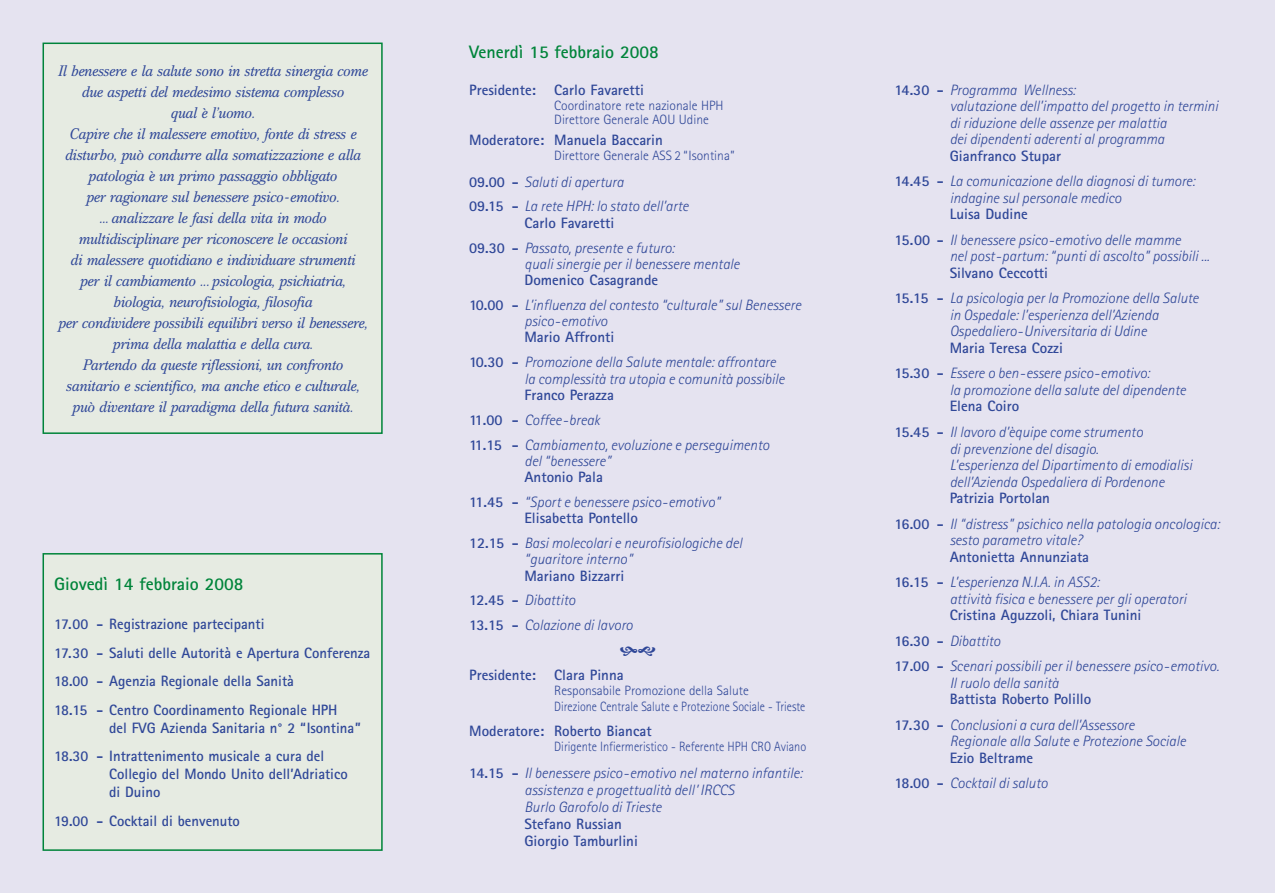
<style>
.page{position:relative;width:1275px;height:893px;background:#fff}
.page>*{position:absolute;margin:0;border:0;box-sizing:border-box;transform-origin:0 0}
.t1{font:700 18px "Rotis Sans Serif";color:#00843a}
.t2{font:italic 300 15px/25.5px "Rotis Sans Serif";color:#2f4798}
.t3{font:italic 15px/21px "Cremona";color:#2f4798;text-align:center}
.t4{font:700 15px/28.5px "Rotis Sans Serif";color:#2f4798}
.t5{font:300 13.5px/14.7px "Rotis Sans Serif";color:#2f4798}
.t6{font:300 13.5px "Rotis Sans Serif";color:#2f4798;scale:.91 1}
.s1{font-weight:700;font-style:normal}
.s2{font-weight:300;font-style:italic}
</style>
<div class="page">
<div style="left:0;top:0;width:1275px;height:892px;background:#e5e3f0"></div>
<div style="left:43px;top:554px;width:339px;height:296px;background:#e6ebe2"></div>
<div style="left:43px;top:553px;width:340px;height:297px;border:2px solid #00843a"></div>
<div style="left:43px;top:43px;width:339px;height:390px;background:#e6ebe2"></div>
<div style="left:43px;top:43px;width:340px;height:391px;border:2px solid #00843a"></div>
<p class="t3" style="left:58px;top:61px;width:311px">Il benessere e la salute sono in stretta sinergia come due aspetti del medesimo sistema complesso<br>qual è l’uomo.<br>Capire che il malessere emotivo, fonte di stress e disturbo, può condurre alla somatizzazione e alla patologia è un primo passaggio obbligato<br>per ragionare sul benessere psico-emotivo.<br>... analizzare le fasi della vita in modo multidisciplinare per riconoscere le occasioni<br>di malessere quotidiano e individuare strumenti<br>per il cambiamento ... psicologia, psichiatria, biologia, neurofisiologia, filosofia<br>per condividere possibili equilibri verso il benessere, prima della malattia e della cura.<br>Partendo da queste riflessioni, un confronto sanitario e scientifico, ma anche etico e culturale, può diventare il paradigma della futura sanità.</p>
<p class="t1" style="left:54px;top:578px;width:191px">Giovedì 14 febbraio 2008</p>
<p class="t4" style="left:54px;top:611px;width:318px">17.00 - Registrazione partecipanti<br>17.30 - Saluti delle Autorità e Apertura Conferenza 18.00 - Agenzia Regionale della Sanità<br>18.15 - Centro Coordinamento Regionale HPH</p>
<p class="t4" style="left:54px;top:715px;width:308px;text-indent:55px">del FVG Azienda Sanitaria n° 2 “Isontina”<br>18.30 - Intrattenimento musicale a cura del</p>
<p class="t4" style="left:109px;top:766px;width:240px;line-height:18px">Collegio del Mondo Unito dell’Adriatico di Duino</p>
<p class="t4" style="left:54px;top:808px;width:187px">19.00 - Cocktail di benvenuto</p>
<p class="t1" style="left:469px;top:46px;width:191px">Venerdì 15 febbraio 2008</p>
<p class="t4" style="left:469px;top:77px;width:176px">Presidente: Carlo Favaretti</p>
<p class="t5" style="left:554px;top:99px;width:171px">Coordinatore rete nazionale HPH<br>Direttore Generale AOU Udine</p>
<p class="t4" style="left:469px;top:128px;width:195px">Moderatore: Manuela Baccarin</p>
<p class="t5" style="left:554px;top:149px;width:182px">Direttore Generale ASS 2 “Isontina”</p>
<p class="t2" style="left:469px;top:170px;width:221px;line-height:24.9px"><span class="s1">09.00 -</span> Saluti di apertura<br><span class="s1">09.15 -</span> La rete HPH: lo stato dell’arte</p>
<p class="t2" style="left:469px;top:212px;width:207px;line-height:24.9px;text-align:center"><span class="s1">Carlo Favaretti<br>09.30 -</span> Passato, presente e futuro:</p>
<p class="t2" style="left:524px;top:252px;width:217px">quali sinergie per il benessere mentale</p>
<p class="t2" style="left:469px;top:269px;width:333px;line-height:24.9px;text-indent:55px"><span class="s1">Domenico Casagrande<br>10.00 -</span> L’influenza del contesto “culturale” sul Benessere</p>
<p class="t2" style="left:524px;top:310px;width:85px">psico-emotivo</p>
<p class="t2" style="left:469px;top:326px;width:308px;line-height:24.9px;text-indent:55px"><span class="s1">Mario Affronti<br>10.30 -</span> Promozione della Salute mentale: affrontare</p>
<p class="t2" style="left:524px;top:367px;width:262px">la complessità tra utopia e comunità possibile</p>
<p class="t2" style="left:469px;top:384px;width:302px;line-height:24.9px;text-indent:55px"><span class="s1">Franco Perazza<br>11.00 -</span> Coffee-break<br><span class="s1">11.15 -</span> Cambiamento, evoluzione e perseguimento</p>
<p class="t2" style="left:524px;top:449px;width:88px">del “benessere”</p>
<p class="t2" style="left:469px;top:466px;width:253px;line-height:24.9px;text-indent:55px"><span class="s1">Antonio Pala<br>11.45 -</span> “Sport e benessere psico-emotivo”</p>
<p class="t2" style="left:469px;top:507px;width:274px;line-height:24.9px;text-indent:55px"><span class="s1">Elisabetta Pontello<br>12.15 -</span> Basi molecolari e neurofisiologiche del</p>
<p class="t2" style="left:524px;top:548px;width:110px">“guaritore interno”</p>
<p class="t4" style="left:469px;top:564px;width:165px;line-height:24.9px;text-indent:55px">Mariano Bizzarri<br>12.45 - <span class="s2">Dibattito<br></span>13.15 - <span class="s2">Colazione di lavoro</span></p>
<p class="t4" style="left:469px;top:662px;width:156px">Presidente: Clara Pinna</p>
<p class="t5" style="left:554px;top:684px;width:253px;line-height:15.5px">Responsabile Promozione della Salute<br>Direzione Centrale Salute e Protezione Sociale - Trieste</p>
<p class="t4" style="left:469px;top:717px;width:184px">Moderatore: Roberto Biancat</p>
<p class="t6" style="left:554px;top:741px;width:279px">Dirigente Infiermeristico - Referente HPH CRO Aviano</p>
<p class="t2" style="left:524px;top:766px;width:279px;line-height:17px;text-indent:-55px"><span class="s1">14.15 -</span> Il benessere psico-emotivo nel materno infantile: assistenza e progettualità dell’ IRCCS<br>Burlo Garofolo di Trieste</p>
<p class="t4" style="left:524px;top:817px;width:115px;line-height:17px">Stefano Russian<br>Giorgio Tamburlini</p>
<p class="t2" style="left:950px;top:83px;width:270px;line-height:16.5px;text-indent:-55px"><span class="s1">14.30 -</span> Programma Wellness:<br>valutazione dell’impatto del progetto in termini di riduzione delle assenze per malattia<br>dei dipendenti aderenti al programma</p>
<p class="t2" style="left:894px;top:144px;width:302px;text-indent:55px"><span class="s1">Gianfranco Stupar<br>14.45 -</span> La comunicazione della diagnosi di tumore:</p>
<p class="t2" style="left:950px;top:186px;width:173px">indagine sul personale medico</p>
<p class="t2" style="left:894px;top:203px;width:288px;text-indent:55px"><span class="s1">Luisa Dudine<br>15.00 -</span> Il benessere psico-emotivo delle mamme</p>
<p class="t2" style="left:950px;top:245px;width:261px">nel post-partum: “punti di ascolto” possibili ...</p>
<p class="t2" style="left:894px;top:261px;width:306px;text-indent:55px"><span class="s1">Silvano Ceccotti<br>15.15 -</span> La psicologia per la Promozione della Salute</p>
<p class="t2" style="left:950px;top:308px;width:210px;line-height:16.5px">in Ospedale: l’esperienza dell’Azienda<br>Ospedaliero-Universitaria di Udine</p>
<p class="t2" style="left:894px;top:336px;width:257px;text-indent:55px"><span class="s1">Maria Teresa Cozzi<br>15.30 -</span> Essere o ben-essere psico-emotivo:</p>
<p class="t2" style="left:950px;top:378px;width:238px">la promozione della salute del dipendente</p>
<p class="t2" style="left:894px;top:395px;width:250px;text-indent:55px"><span class="s1">Elena Coiro<br>15.45 -</span> Il lavoro d’èquipe come strumento</p>
<p class="t2" style="left:950px;top:441px;width:244px;line-height:16.5px">di prevenzione del disagio.<br>L’esperienza del Dipartimento di emodialisi dell’Azienda Ospedaliera di Pordenone</p>
<p class="t2" style="left:894px;top:486px;width:327px;text-indent:55px"><span class="s1">Patrizia Portolan<br>16.00 -</span> Il “distress” psichico nella patologia oncologica:</p>
<p class="t2" style="left:950px;top:528px;width:134px">sesto parametro vitale?</p>
<p class="t4" style="left:894px;top:545px;width:206px;line-height:25.5px;text-indent:55px">Antonietta Annunziata<br>16.15 - <span class="s2">L’esperienza N.I.A. in ASS2:</span></p>
<p class="t2" style="left:950px;top:587px;width:238px">attività fisica e benessere per gli operatori</p>
<p class="t2" style="left:894px;top:603px;width:326px;text-indent:55px"><span class="s1">Cristina Aguzzoli, Chiara Tunini<br>16.30 -</span> Dibattito<br><span class="s1">17.00 -</span> Scenari possibili per il benessere psico-emotivo.</p>
<p class="t2" style="left:950px;top:671px;width:111px">Il ruolo della sanità</p>
<p class="t2" style="left:894px;top:687px;width:242px;text-indent:55px"><span class="s1">Battista Roberto Polillo<br>17.30 -</span> Conclusioni a cura dell’Assessore</p>
<p class="t2" style="left:950px;top:729px;width:238px">Regionale alla Salute e Protezione Sociale</p>
<p class="t4" style="left:894px;top:746px;width:155px;line-height:25.5px;text-indent:55px">Ezio Beltrame<br>18.00 - <span class="s2">Cocktail di saluto</span></p>
</div>
